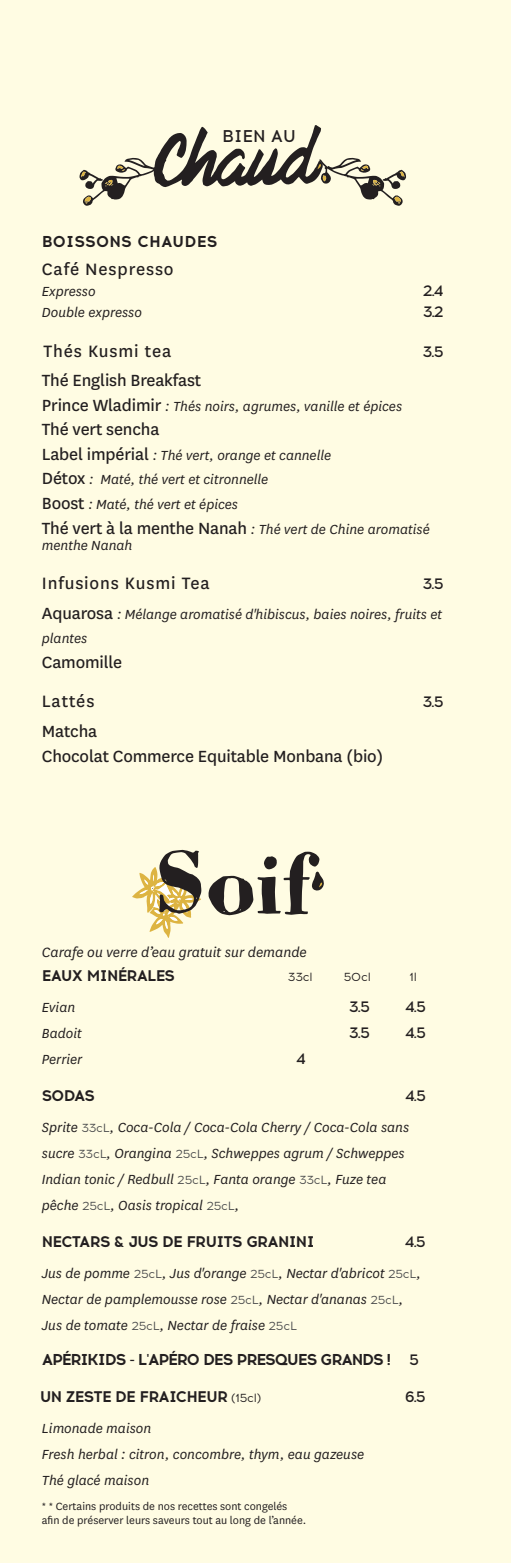
<style>
.page{position:relative;width:511px;height:1563px;background:#fffce3}
.page>*{position:absolute;margin:0;border:0;box-sizing:border-box;transform-origin:0 0}
.t1{font:19.25px "National";letter-spacing:.045em;color:#231f20}
.t2{font:18.9px/24.5px "National";letter-spacing:-.01em;color:#231f20}
.t3{font:500 16.97px "Acrom";letter-spacing:.005em;color:#231f20}
.t4{font:700 15.75px "Acrom";letter-spacing:-.07em;color:#231f20}
.t5{font:italic 15.75px "National";color:#231f20}
.t6{font:700 15.75px "Acrom";letter-spacing:.01em;color:#231f20}
.t7{font:italic 15.4px/26.1px "National";color:#231f20}
.t8{font:700 15.4px "Acrom";letter-spacing:-.045em;color:#231f20}
.t9{font:500 15.4px "Acrom";color:#231f20}
.t10{font:12.25px/14px "National";color:#231f20}
.t11{font:11.9px "Acrom";letter-spacing:-.015em;color:#231f20}
.s1{font-style:normal;font-size:18.9px}
.s2{font-family:"Acrom";font-style:normal;font-size:11.9px;color:#4b4c4d}
.s3{font-weight:500;font-size:15.4px}
.s4{font-weight:400;font-size:11.9px}
</style>
<div class="page">
<svg style="left:79px;top:125px;width:327px;height:81px"></svg>
<svg style="left:132px;top:850px;width:69px;height:88px"></svg>
<svg style="left:208px;top:851px;width:116px;height:64px"></svg>
<p class="t3" style="left:222px;top:124px;width:76px">BIEN AU</p>
<p class="t6" style="left:42px;top:230px;width:177px">BOISSONS CHAUDES</p>
<p class="t1" style="left:42px;top:256px;width:133px">Café Nespresso</p>
<p class="t7" style="left:42px;top:278px;width:55px">Expresso</p>
<p class="t9" style="left:423px;top:280px;width:22px">2.4</p>
<p class="t7" style="left:42px;top:299px;width:102px">Double expresso</p>
<p class="t9" style="left:423px;top:301px;width:22px">3.2</p>
<p class="t1" style="left:44px;top:338px;width:129px">Thés Kusmi tea</p>
<p class="t9" style="left:422px;top:341px;width:23px">3.5</p>
<p class="t2" style="left:42px;top:367px;width:161px">Thé English Breakfast</p>
<p class="t7" style="left:42px;top:392px;width:362px"><span class="s1">Prince Wladimir</span> : Thés noirs, agrumes, vanille et épices</p>
<p class="t2" style="left:42px;top:416px;width:119px">Thé vert sencha</p>
<p class="t7" style="left:42px;top:442px;width:389px;line-height:24.5px"><span class="s1">Label impérial</span> : Thé vert, orange et cannelle<br><span class="s1">Détox</span> : Maté, thé vert et citronnelle<br><span class="s1">Boost</span> : Maté, thé vert et épices<br><span class="s1">Thé vert à la menthe Nanah</span> : Thé vert de Chine aromatisé</p>
<p class="t7" style="left:42px;top:531px;width:92px">menthe Nanah</p>
<p class="t1" style="left:42px;top:570px;width:169px">Infusions Kusmi Tea</p>
<p class="t9" style="left:422px;top:573px;width:23px">3.5</p>
<p class="t7" style="left:42px;top:601px;width:402px;line-height:24.5px"><span class="s1">Aquarosa</span> : Mélange aromatisé d'hibiscus, baies noires, fruits et plantes</p>
<p class="t2" style="left:42px;top:649px;width:82px">Camomille</p>
<p class="t1" style="left:42px;top:689px;width:54px">Lattés</p>
<p class="t9" style="left:422px;top:691px;width:23px">3.5</p>
<p class="t2" style="left:42px;top:718px;width:343px">Matcha<br>Chocolat Commerce Equitable Monbana (bio)</p>
<p class="t5" style="left:42px;top:942px;width:266px">Carafe ou verre d’eau gratuit sur demande</p>
<p class="t8" style="left:42px;top:964px;width:135px">EAUX MINÉRALES</p>
<p class="t11" style="left:288px;top:969px;width:26px">33cl</p>
<p class="t11" style="left:344px;top:969px;width:29px">50cl</p>
<p class="t11" style="left:410px;top:969px;width:9px">1l</p>
<p class="t7" style="left:42px;top:993px;width:35px">Evian</p>
<p class="t9" style="left:349px;top:996px;width:23px">3.5</p>
<p class="t9" style="left:405px;top:996px;width:22px">4.5</p>
<p class="t7" style="left:42px;top:1019px;width:41px">Badoit</p>
<p class="t9" style="left:349px;top:1022px;width:23px">3.5</p>
<p class="t9" style="left:405px;top:1022px;width:22px">4.5</p>
<p class="t7" style="left:42px;top:1045px;width:42px">Perrier</p>
<p class="t9" style="left:296px;top:1048px;width:11px">4</p>
<p class="t8" style="left:42px;top:1084px;width:54px">SODAS</p>
<p class="t9" style="left:405px;top:1085px;width:22px">4.5</p>
<p class="t7" style="left:42px;top:1113px;width:369px">Sprite <span class="s2">33cL</span>, Coca-Cola / Coca-Cola Cherry / Coca-Cola sans sucre <span class="s2">33cL</span>, Orangina <span class="s2">25cL</span>, Schweppes agrum / Schweppes Indian tonic / Redbull <span class="s2">25cL</span>, Fanta orange <span class="s2">33cL</span>, Fuze tea pêche <span class="s2">25cL</span>, Oasis tropical <span class="s2">25cL</span>,</p>
<p class="t8" style="left:42px;top:1230px;width:274px">NECTARS &amp; JUS DE FRUITS GRANINI</p>
<p class="t9" style="left:405px;top:1230px;width:22px">4.5</p>
<p class="t7" style="left:42px;top:1259px;width:381px">Jus de pomme <span class="s2">25cL</span>, Jus d'orange <span class="s2">25cL</span>, Nectar d'abricot <span class="s2">25cL</span>,<br>Nectar de pamplemousse rose <span class="s2">25cL</span>, Nectar d'ananas <span class="s2">25cL</span>,<br>Jus de tomate <span class="s2">25cL</span>, Nectar de fraise <span class="s2">25cL</span></p>
<p class="t4" style="left:42px;top:1348px;width:379px">APÉRIKIDS - L'APÉRO DES PRESQUES GRANDS ! <span class="s3">5</span></p>
<p class="t8" style="left:40px;top:1385px;width:223px">UN ZESTE DE FRAICHEUR <span class="s4">(15cl)</span></p>
<p class="t9" style="left:405px;top:1386px;width:22px">6.5</p>
<p class="t7" style="left:42px;top:1414px;width:324px">Limonade maison<br>Fresh herbal : citron, concombre, thym, eau gazeuse<br>Thé glacé maison</p>
<p class="t10" style="left:42px;top:1498px;width:266px">* * Certains produits de nos recettes sont congelés afin de préserver leurs saveurs tout au long de l’année.</p>
</div>
